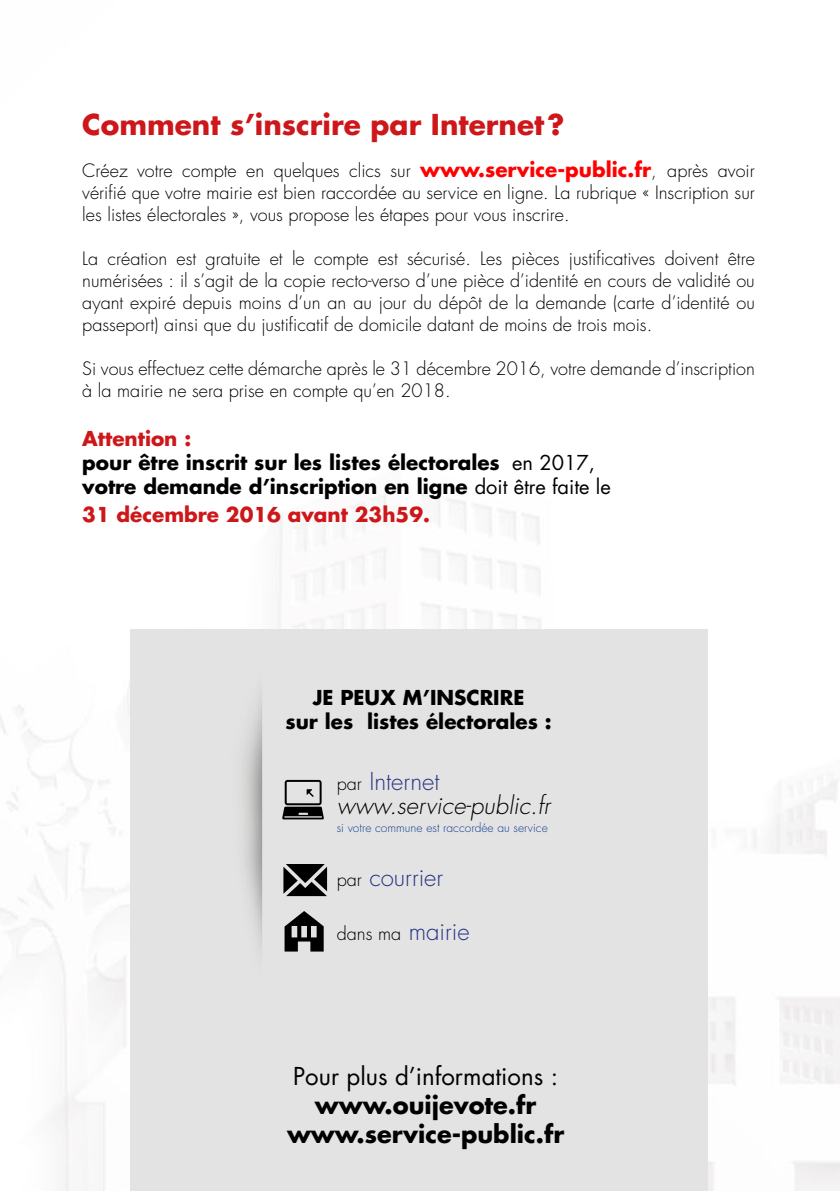
<style>
.page{position:relative;width:840px;height:1191px;background:#fff}
.page>*{position:absolute;margin:0;border:0;box-sizing:border-box;transform-origin:0 0}
.t1{font:700 28px "Futura";color:#cd171a}
.t2{font:700 24px/28.8px "Futura";color:#000;text-align:center}
.t3{font:italic 300 24px/24px "Futura";color:#000}
.t4{font:24px "Futura";color:#000}
.t5{font:300 24px "Futura";color:#283583}
.t6{font:700 20px/24px "Futura";color:#000}
.t7{font:700 20px "Futura";color:#cd171a}
.t8{font:300 18px/22px "Futura";color:#000;text-align:justify}
.t9{font:300 12px "Futura";color:#164194}
.s1{font-weight:700;font-size:20px;color:#f00}
.s2{color:#cd171a}
.s3{font-weight:400}
.s4{font-style:normal;font-size:18px}
.s5{font-style:normal;color:#283583}
.s6{font-size:18px;color:#000}
.s7{font-size:24px;color:#283583}
</style>
<div class="page">
<div style="left:130px;top:629px;width:577px;height:562px;background:#e3e3e3"></div>
<svg style="left:284px;top:911px;width:39px;height:40px"></svg>
<svg style="left:283px;top:864px;width:44px;height:32px"></svg>
<svg style="left:282px;top:780px;width:41px;height:39px"></svg>
<img style="left:243px;top:623px;width:22px;height:325px">
<h1 class="t1" style="left:82px;top:105px;width:483px">Comment s’inscrire par Internet?</h1>
<p class="t8" style="left:82px;top:160px;width:673px">Créez votre compte en quelques clics sur <span class="s1">www.service-public.fr</span>, après avoir vérifié que votre mairie est bien raccordée au service en ligne. La rubrique « Inscription sur les listes électorales », vous propose les étapes pour vous inscrire.</p>
<p class="t8" style="left:82px;top:248px;width:673px">La création est gratuite et le compte est sécurisé. Les pièces justificatives doivent être numérisées : il s’agit de la copie recto-verso d’une pièce d’identité en cours de validité ou ayant expiré depuis moins d’un an au jour du dépôt de la demande (carte d’identité ou passeport) ainsi que du justificatif de domicile datant de moins de trois mois.</p>
<p class="t8" style="left:82px;top:358px;width:673px">Si vous effectuez cette démarche après le 31 décembre 2016, votre demande d’inscription à la mairie ne sera prise en compte qu’en 2018.</p>
<p class="t6" style="left:82px;top:425px;width:529px"><span class="s2">Attention :<br></span>pour être inscrit sur les listes électorales <span class="s3">en 2017, </span>votre demande d’inscription en ligne <span class="s3">doit être faite le</span></p>
<p class="t7" style="left:82px;top:501px;width:349px">31 décembre 2016 avant 23h59.</p>
<p class="t6" style="left:285px;top:685px;width:267px;text-align:center">JE PEUX M’INSCRIRE<br>sur les listes électorales :</p>
<h2 class="t3" style="left:336px;top:769px;width:215px"><span class="s4">par</span> <span class="s5">Internet </span>www.service-public.fr</h2>
<p class="t9" style="left:336px;top:819px;width:212px">si votre commune est raccordée au service</p>
<h2 class="t5" style="left:336px;top:861px;width:108px"><span class="s6">par</span> courrier</h2>
<p class="t8" style="left:336px;top:922px;width:134px">dans ma <span class="s7">mairie</span></p>
<h2 class="t4" style="left:293px;top:1059px;width:266px">Pour plus d’informations :</h2>
<h2 class="t2" style="left:287px;top:1089px;width:278px">www.ouijevote.fr www.service-public.fr</h2>
</div>
